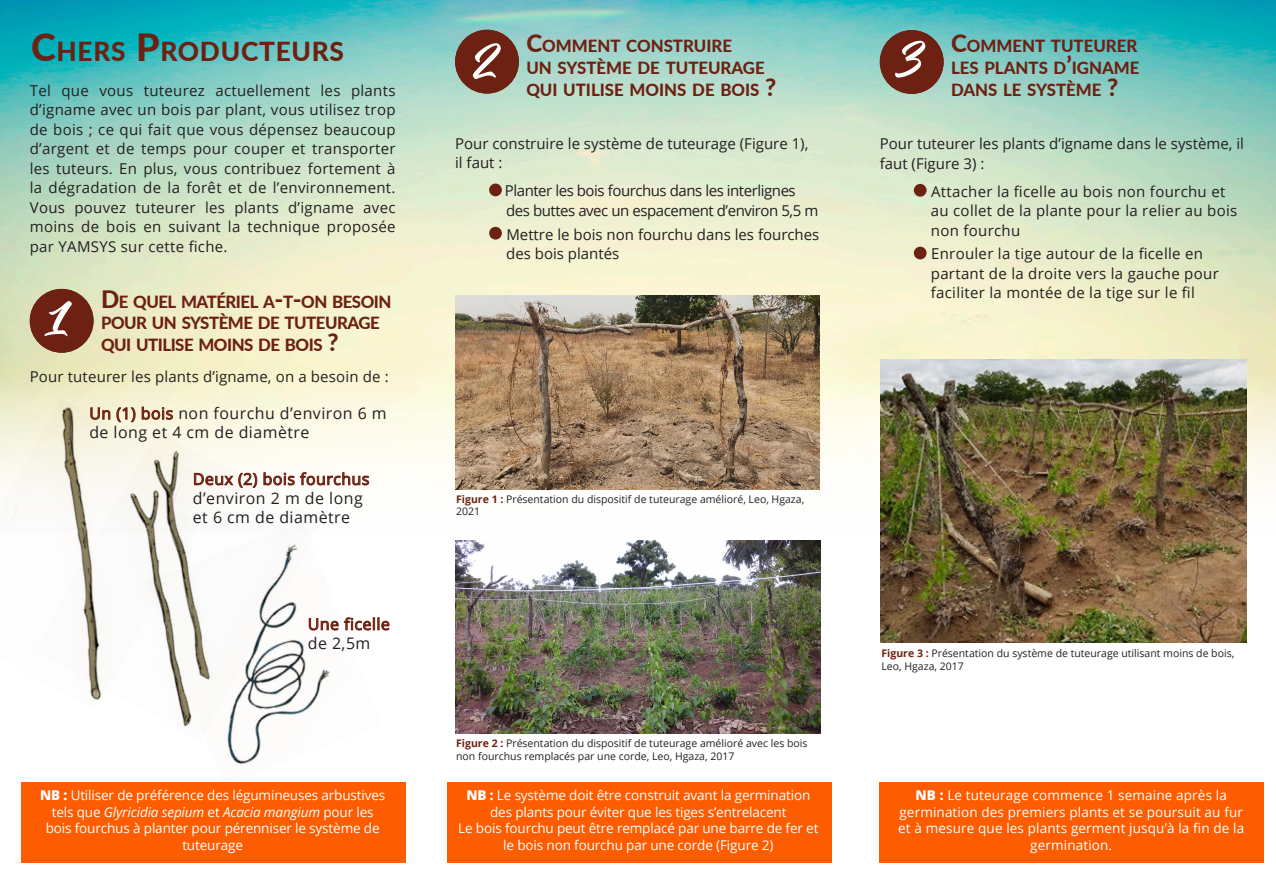
<style>
.page{position:relative;width:1276px;height:893px;background:#fff}
.page>*{position:absolute;margin:0;border:0;box-sizing:border-box;transform-origin:0 0}
.t1{font:56.25px "Julietta";color:#fff}
.t2{font:800 26.25px "Lato";letter-spacing:.03em;color:#6c2112}
.t3{font:800 16.8px "Lato";color:#6c2112}
.t4{font:800 16.8px/21.8px "Lato";letter-spacing:-.03em;color:#6c2112}
.t5{font:15.9px/19px "Open Sans";letter-spacing:.03em;color:#231f20}
.t6{font:15.9px/19px "Open Sans";letter-spacing:.03em;color:#6e2212}
.t7{font:15px/19.5px "Open Sans";letter-spacing:.01em;color:#231f20}
.t8{font:15px/19.5px "Open Sans";letter-spacing:-.03em;color:#231f20}
.t9{font:13.5px/16.5px "Open Sans";letter-spacing:-.01em;color:#fff;text-align:center}
.t10{font:13.5px/16.5px "Open Sans";letter-spacing:.01em;color:#fff;text-align:center}
.t11{font:10.5px/12.6px "Open Sans";color:#231f20}
.s1{font-size:37.5px}
.s2{font-size:24px}
.s3{color:#6e2212}
.s4{color:#231f20}
.s5{font-weight:700;color:#6e2212}
.s6{font-weight:800}
.s7{font-style:italic}
</style>
<div class="page">
<img style="left:0;top:0;width:1276px;height:543px">
<div style="left:30px;top:289px;width:64px;height:64px;background:#6c2112;border-radius:50%"></div>
<div style="left:455px;top:30px;width:64px;height:64px;background:#6c2112;border-radius:50%"></div>
<div style="left:489px;top:184px;width:13px;height:12px;background:#6c2112;border-radius:50%"></div>
<div style="left:489px;top:227px;width:13px;height:13px;background:#6c2112;border-radius:50%"></div>
<img style="left:455px;top:296px;width:365px;height:193px">
<div style="left:880px;top:30px;width:63px;height:64px;background:#6c2112;border-radius:50%"></div>
<div style="left:914px;top:184px;width:12px;height:13px;background:#6c2112;border-radius:50%"></div>
<div style="left:914px;top:247px;width:12px;height:12px;background:#6c2112;border-radius:50%"></div>
<img style="left:880px;top:360px;width:366px;height:282px">
<img style="left:0;top:397px;width:220px;height:146px">
<img style="left:35px;top:430px;width:288px;height:270px">
<img style="left:145px;top:521px;width:236px;height:244px">
<svg style="left:91px;top:408px;width:19px;height:11px"></svg>
<svg style="left:117px;top:408px;width:18px;height:14px"></svg>
<svg style="left:142px;top:407px;width:31px;height:12px"></svg>
<svg style="left:194px;top:473px;width:63px;height:14px"></svg>
<svg style="left:264px;top:472px;width:30px;height:13px"></svg>
<svg style="left:300px;top:472px;width:69px;height:13px"></svg>
<svg style="left:309px;top:618px;width:29px;height:12px"></svg>
<svg style="left:344px;top:617px;width:45px;height:13px"></svg>
<div style="left:21px;top:782px;width:384px;height:80px;background:#fd5c01"></div>
<div style="left:447px;top:782px;width:384px;height:80px;background:#fd5c01"></div>
<div style="left:880px;top:782px;width:384px;height:80px;background:#fd5c01"></div>
<img style="left:455px;top:540px;width:366px;height:193px">
<p class="t2" style="left:31px;top:32px;width:314px"><span class="s1">C</span>HERS <span class="s1">P</span>RODUCTEURS</p>
<p class="t7" style="left:30px;top:80px;width:367px;text-align:justify">Tel que vous tuteurez actuellement les plants d’igname avec un bois par plant, vous utilisez trop de bois ; ce qui fait que vous dépensez beaucoup d’argent et de temps pour couper et transporter les tuteurs. En plus, vous contribuez fortement à la dégradation de la forêt et de l’environnement.<br>Vous pouvez tuteurer les plants d’igname avec moins de bois en suivant la technique proposée par YAMSYS sur cette fiche.</p>
<p class="t1" style="left:50px;top:292px;width:24px">1</p>
<p class="t4" style="left:101px;top:290px;width:292px"><span class="s2">D</span>E QUEL MATÉRIEL A<span class="s2">-</span>T<span class="s2">-</span>ON BESOIN<br>POUR UN SYSTÈME DE TUTEURAGE<br>QUI UTILISE MOINS DE BOIS <span class="s2">?</span></p>
<p class="t7" style="left:30px;top:367px;width:360px">Pour tuteurer les plants d’igname, on a besoin de :</p>
<p class="t5" style="left:89px;top:403px;width:299px"><span class="s3">Un (1) bois</span> non fourchu d’environ 6 m de long et 4 cm de diamètre</p>
<p class="t5" style="left:193px;top:469px;width:178px"><span class="s3">Deux (2) bois fourchus </span>d’environ 2 m de long et 6 cm de diamètre</p>
<p class="t6" style="left:308px;top:614px;width:84px">Une ficelle <span class="s4">de 2,5m</span></p>
<p class="t1" style="left:473px;top:34px;width:29px">2</p>
<p class="t3" style="left:526px;top:33px;width:207px"><span class="s2">C</span>OMMENT CONSTRUIRE</p>
<p class="t3" style="left:526px;top:55px;width:240px">UN SYSTÈME DE TUTEURAGE</p>
<p class="t3" style="left:526px;top:77px;width:251px">QUI UTILISE MOINS DE BOIS <span class="s2">?</span></p>
<p class="t7" style="left:455px;top:133px;width:355px">Pour construire le système de tuteurage (Figure 1), il faut :</p>
<p class="t8" style="left:505px;top:181px;width:315px">Planter les bois fourchus dans les interlignes des buttes avec un espacement d’environ 5,5 m</p>
<p class="t7" style="left:506px;top:224px;width:315px">Mettre le bois non fourchu dans les fourches des bois plantés</p>
<p class="t11" style="left:456px;top:492px;width:350px"><span class="s5">Figure 1 :</span> Présentation du dispositif de tuteurage amélioré, Leo, Hgaza,<br>2021</p>
<p class="t11" style="left:456px;top:737px;width:353px"><span class="s5">Figure 2 :</span> Présentation du dispositif de tuteurage amélioré avec les bois non fourchus remplacés par une corde, Leo, Hgaza, 2017</p>
<p class="t9" style="left:40px;top:787px;width:347px"><span class="s6">NB :</span> Utiliser de préférence des légumineuses arbustives tels que <span class="s7">Glyricidia sepium</span> et <span class="s7">Acacia mangium</span> pour les bois fourchus à planter pour pérenniser le système de tuteurage</p>
<p class="t9" style="left:466px;top:787px;width:345px"><span class="s6">NB :</span> Le système doit être construit avant la germination des plants pour éviter que les tiges s’entrelacent</p>
<p class="t9" style="left:458px;top:820px;width:362px">Le bois fourchu peut être remplacé par une barre de fer et le bois non fourchu par une corde (Figure 2)</p>
<p class="t1" style="left:898px;top:33px;width:27px">3</p>
<p class="t3" style="left:951px;top:34px;width:188px"><span class="s2">C</span>OMMENT TUTEURER</p>
<p class="t3" style="left:951px;top:56px;width:190px">LES PLANTS D<span class="s2">’</span>IGNAME</p>
<p class="t3" style="left:951px;top:77px;width:169px">DANS LE SYSTÈME <span class="s2">?</span></p>
<p class="t7" style="left:880px;top:134px;width:366px">Pour tuteurer les plants d’igname dans le système, il faut (Figure 3) :</p>
<p class="t7" style="left:931px;top:181px;width:308px">Attacher la ficelle au bois non fourchu et au collet de la plante pour la relier au bois non fourchu</p>
<p class="t7" style="left:931px;top:244px;width:289px">Enrouler la tige autour de la ficelle en partant de la droite vers la gauche pour faciliter la montée de la tige sur le fil</p>
<p class="t11" style="left:881px;top:647px;width:354px"><span class="s5">Figure 3 :</span> Présentation du système de tuteurage utilisant moins de bois,<br>Leo, Hgaza, 2017</p>
<p class="t10" style="left:898px;top:787px;width:347px"><span class="s6">NB :</span> Le tuteurage commence 1 semaine après la germination des premiers plants et se poursuit au fur et à mesure que les plants germent jusqu’à la fin de la germination.</p>
</div>
